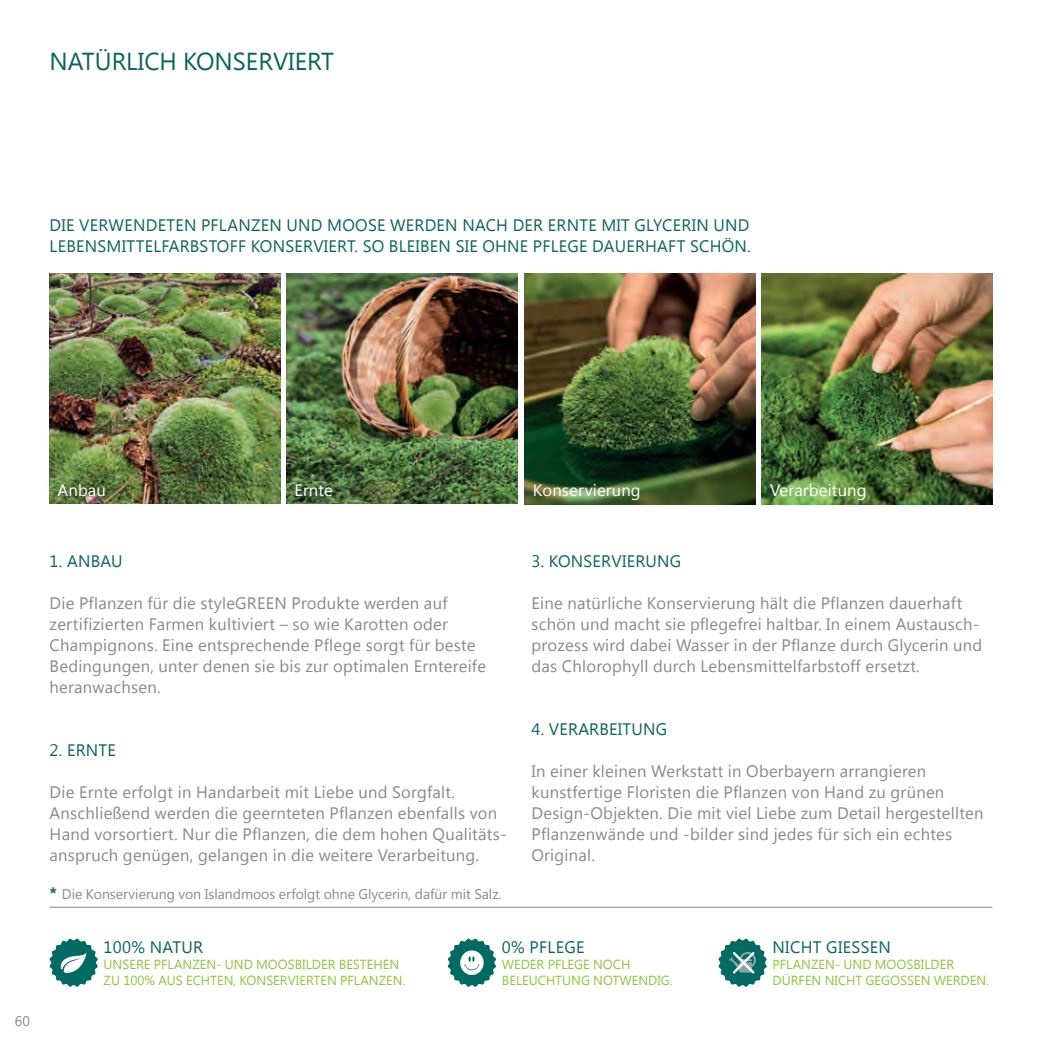
<style>
.page{position:relative;width:1042px;height:1042px;background:#fff}
.page>*{position:absolute;margin:0;border:0;box-sizing:border-box;transform-origin:0 0}
.t1{font:24.5px "Khmer UI";color:#0a645f}
.t2{font:16.62px/21px "Khmer UI";letter-spacing:.015em;color:#87898c}
.t3{font:16.62px/21px "Khmer UI";letter-spacing:.015em;color:#0a645f}
.t4{font:16.62px "Khmer UI";letter-spacing:.01em;color:#fff}
.t5{font:14px "Khmer UI";color:#87898c}
.t6{font:13.12px/15.8px "Khmer UI";color:#8fc63e}
.s1{font-weight:700;font-size:16.62px;color:#0a645f}
</style>
<div class="page">
<svg style="left:49px;top:938px;width:49px;height:49px"></svg>
<svg style="left:718px;top:938px;width:49px;height:49px"></svg>
<hr style="left:50px;top:907px;width:942px;height:1px;background:#87898c">
<img style="left:50px;top:273px;width:230px;height:231px">
<hr style="left:1041px;top:0;width:1px;height:516px;background:#d5d6d8">
<img style="left:524px;top:273px;width:231px;height:231px">
<img style="left:287px;top:273px;width:231px;height:231px">
<img style="left:761px;top:273px;width:231px;height:231px">
<svg style="left:448px;top:938px;width:48px;height:49px"></svg>
<h1 class="t1" style="left:50px;top:47px;width:286px">NATÜRLICH KONSERVIERT</h1>
<p class="t3" style="left:50px;top:215px;width:703px">DIE VERWENDETEN PFLANZEN UND MOOSE WERDEN NACH DER ERNTE MIT GLYCERIN UND<br>LEBENSMITTELFARBSTOFF KONSERVIERT. SO BLEIBEN SIE OHNE PFLEGE DAUERHAFT SCHÖN.</p>
<p class="t4" style="left:58px;top:480px;width:50px">Anbau</p>
<p class="t4" style="left:294px;top:480px;width:40px">Ernte</p>
<p class="t4" style="left:533px;top:480px;width:109px">Konservierung</p>
<p class="t4" style="left:770px;top:480px;width:98px">Verarbeitung</p>
<p class="t5" style="left:15px;top:1012px;width:17px">60</p>
<p class="t3" style="left:50px;top:551px;width:75px">1. ANBAU</p>
<p class="t2" style="left:50px;top:593px;width:438px">Die Pflanzen für die styleGREEN Produkte werden auf zertifizierten Farmen kultiviert – so wie Karotten oder Champignons. Eine entsprechende Pflege sorgt für beste Bedingungen, unter denen sie bis zur optimalen Erntereife heranwachsen.</p>
<p class="t3" style="left:50px;top:740px;width:68px">2. ERNTE</p>
<p class="t2" style="left:50px;top:782px;width:459px">Die Ernte erfolgt in Handarbeit mit Liebe und Sorgfalt.<br>Anschließend werden die geernteten Pflanzen ebenfalls von Hand vorsortiert. Nur die Pflanzen, die dem hohen Qualitäts&shy;anspruch genügen, gelangen in die weitere Verarbeitung.</p>
<p class="t5" style="left:50px;top:886px;width:454px"><span class="s1">*</span> Die Konservierung von Islandmoos erfolgt ohne Glycerin, dafür mit Salz.</p>
<p class="t3" style="left:531px;top:551px;width:151px">3. KONSERVIERUNG</p>
<p class="t2" style="left:531px;top:593px;width:452px">Eine natürliche Konservierung hält die Pflanzen dauerhaft schön und macht sie pflegefrei haltbar. In einem Austausch&shy;prozess wird dabei Wasser in der Pflanze durch Glycerin und das Chlorophyll durch Lebensmittelfarbstoff ersetzt.</p>
<p class="t3" style="left:531px;top:719px;width:137px">4. VERARBEITUNG</p>
<p class="t2" style="left:531px;top:761px;width:453px">In einer kleinen Werkstatt in Oberbayern arrangieren kunstfertige Floristen die Pflanzen von Hand zu grünen Design-Objekten. Die mit viel Liebe zum Detail hergestellten Pflanzenwände und -bilder sind jedes für sich ein echtes Original.</p>
<p class="t3" style="left:104px;top:937px;width:101px">100% NATUR</p>
<p class="t6" style="left:104px;top:956px;width:303px">UNSERE PFLANZEN- UND MOOSBILDER BESTEHEN<br>ZU 100% AUS ECHTEN, KONSERVIERTEN PFLANZEN.</p>
<p class="t3" style="left:502px;top:937px;width:84px">0% PFLEGE</p>
<p class="t6" style="left:502px;top:956px;width:172px">WEDER PFLEGE NOCH<br>BELEUCHTUNG NOTWENDIG.</p>
<p class="t3" style="left:772px;top:937px;width:120px">NICHT GIESSEN</p>
<p class="t6" style="left:772px;top:956px;width:218px">PFLANZEN- UND MOOSBILDER<br>DÜRFEN NICHT GEGOSSEN WERDEN.</p>
</div>
